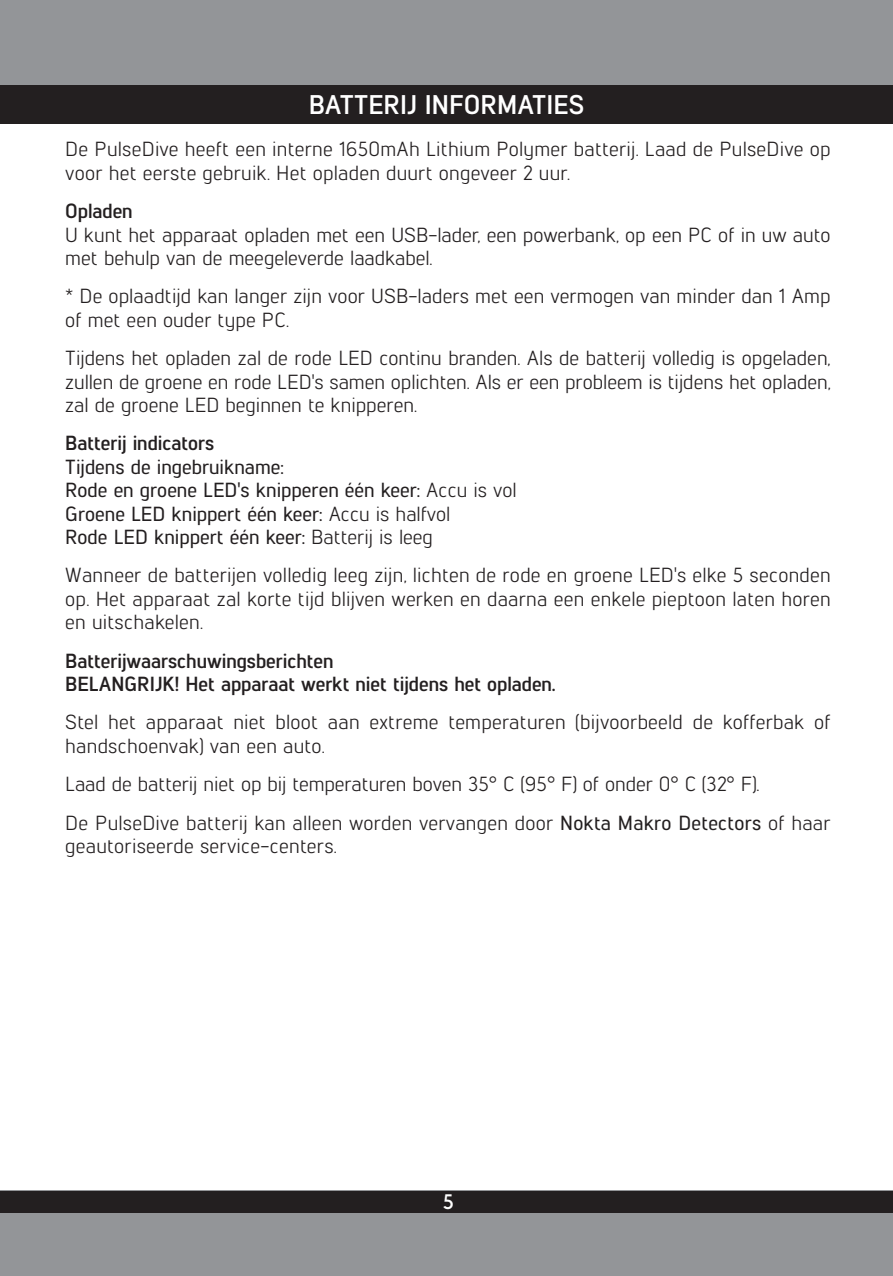
<style>
.page{position:relative;width:893px;height:1276px;background:#fff}
.page>*{position:absolute;margin:0;border:0;box-sizing:border-box;transform-origin:0 0}
.t1{font:700 27px "Lintel";color:#fff}
.t2{font:700 21px "Lintel";color:#fff}
.t3{font:20.4px/23.4px "Lintel";letter-spacing:.005em;color:#231f20}
.t4{font:500 20.4px/23.4px "Lintel";color:#231f20}
.t5{font:700 20.4px/23.4px "Lintel";color:#231f20}
.s1{font-weight:400}
.s2{font-weight:500}
</style>
<div class="page">
<div style="left:0;top:0;width:893px;height:124px;background:#939598"></div>
<div style="left:0;top:85px;width:893px;height:39px;background:#231f20"></div>
<div style="left:0;top:1191px;width:893px;height:85px;background:#939598"></div>
<div style="left:0;top:1191px;width:893px;height:21px;background:#231f20"></div>
<h1 class="t1" style="left:309px;top:90px;width:277px">BATTERIJ INFORMATIES</h1>
<p class="t3" style="left:65px;top:139px;width:767px">De PulseDive heeft een interne 1650mAh Lithium Polymer batterij. Laad de PulseDive op voor het eerste gebruik. Het opladen duurt ongeveer 2 uur.</p>
<p class="t5" style="left:65px;top:199px;width:69px">Opladen</p>
<p class="t3" style="left:65px;top:224px;width:767px">U kunt het apparaat opladen met een USB-lader, een powerbank, op een PC of in uw auto met behulp van de meegeleverde laadkabel.</p>
<p class="t3" style="left:65px;top:286px;width:767px">* De oplaadtijd kan langer zijn voor USB-laders met een vermogen van minder dan 1 Amp of met een ouder type PC.</p>
<p class="t3" style="left:65px;top:348px;width:767px;text-align:justify">Tijdens het opladen zal de rode LED continu branden. Als de batterij volledig is opgeladen, zullen de groene en rode LED's samen oplichten. Als er een probleem is tijdens het opladen, zal de groene LED beginnen te knipperen.</p>
<p class="t5" style="left:65px;top:432px;width:150px">Batterij indicators</p>
<p class="t4" style="left:65px;top:456px;width:453px">Tijdens de ingebruikname:<br>Rode en groene LED's knipperen één keer: <span class="s1">Accu is vol </span>Groene LED knippert één keer: <span class="s1">Accu is halfvol<br></span>Rode LED knippert één keer: <span class="s1">Batterij is leeg</span></p>
<p class="t3" style="left:65px;top:565px;width:767px;text-align:justify">Wanneer de batterijen volledig leeg zijn, lichten de rode en groene LED's elke 5 seconden op. Het apparaat zal korte tijd blijven werken en daarna een enkele pieptoon laten horen en uitschakelen.</p>
<p class="t5" style="left:65px;top:649px;width:492px">Batterijwaarschuwingsberichten<br>BELANGRIJK! Het apparaat werkt niet tijdens het opladen.</p>
<p class="t3" style="left:65px;top:712px;width:767px">Stel het apparaat niet bloot aan extreme temperaturen (bijvoorbeeld de kofferbak of handschoenvak) van een auto.</p>
<p class="t3" style="left:65px;top:766px;width:767px;line-height:38.4px">Laad de batterij niet op bij temperaturen boven 35° C (95° F) of onder 0° C (32° F).<br>De PulseDive batterij kan alleen worden vervangen door <span class="s2">Nokta Makro Detectors</span> of haar</p>
<p class="t3" style="left:65px;top:835px;width:273px">geautoriseerde service-centers.</p>
<p class="t2" style="left:443px;top:1190px;width:13px">5</p>
</div>
